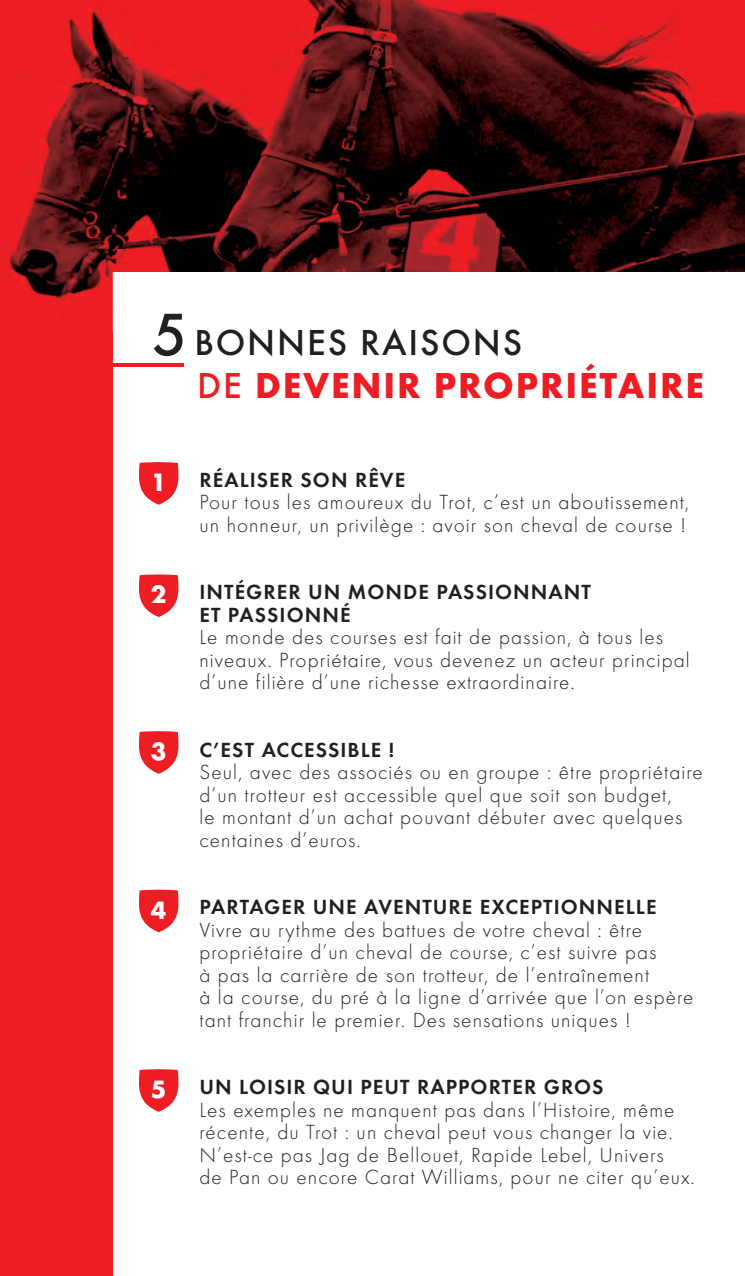
<style>
.page{position:relative;width:745px;height:1276px;background:#fff}
.page>*{position:absolute;margin:0;border:0;box-sizing:border-box;transform-origin:0 0}
.t1{font:700 37.5px/42.8px "Futura T";letter-spacing:.05em;color:#ee1d23}
.t2{font:700 26px "Futura T";color:#fff}
.t3{font:300 21.25px/22.5px "Futura T";letter-spacing:.05em;color:#231f20}
.t4{font:600 21.25px/22.5px "Futura T";letter-spacing:.05em;color:#231f20}
.s1{font-weight:500;font-size:62.5px;color:#231f20}
.s2{font-weight:500;color:#231f20}
.s3{font-weight:500}
</style>
<div class="page">
<img style="left:0;top:0;width:744px;height:332px">
<div style="left:0;top:332px;width:112px;height:944px;background:#ee1d23"></div>
<svg style="left:139px;top:462px;width:40px;height:43px"></svg>
<svg style="left:139px;top:574px;width:40px;height:43px"></svg>
<svg style="left:139px;top:731px;width:40px;height:43px"></svg>
<svg style="left:139px;top:889px;width:40px;height:43px"></svg>
<svg style="left:139px;top:1069px;width:40px;height:42px;background:#f1454a"></svg>
<hr style="left:111px;top:363px;width:73px;height:4px;background:#ee1d23">
<h1 class="t1" style="left:197px;top:321px;width:508px;text-indent:-45px"><span class="s1">5</span><span class="s2">BONNES RAISONS<br></span><span class="s3">DE</span> DEVENIR PROPRIÉTAIRE</h1>
<p class="t2" style="left:151px;top:467px;width:17px">1</p>
<p class="t4" style="left:199px;top:468px;width:207px">RÉALISER SON RÊVE</p>
<p class="t3" style="left:199px;top:491px;width:491px">Pour tous les amoureux du Trot, c’est un aboutissement, un honneur, un privilège : avoir son cheval de course !</p>
<p class="t2" style="left:151px;top:579px;width:17px">2</p>
<p class="t4" style="left:199px;top:580px;width:392px">INTÉGRER UN MONDE PASSIONNANT<br>ET PASSIONNÉ</p>
<p class="t3" style="left:199px;top:626px;width:491px">Le monde des courses est fait de passion, à tous les niveaux. Propriétaire, vous devenez un acteur principal d’une filière d’une richesse extraordinaire.</p>
<p class="t2" style="left:151px;top:736px;width:17px">3</p>
<p class="t4" style="left:199px;top:738px;width:196px">C’EST ACCESSIBLE !</p>
<p class="t3" style="left:199px;top:761px;width:504px">Seul, avec des associés ou en groupe : être propriétaire d’un trotteur est accessible quel que soit son budget,<br>le montant d’un achat pouvant débuter avec quelques centaines d’euros.</p>
<p class="t2" style="left:151px;top:894px;width:17px">4</p>
<p class="t4" style="left:199px;top:895px;width:458px">PARTAGER UNE AVENTURE EXCEPTIONNELLE</p>
<p class="t3" style="left:199px;top:918px;width:495px">Vivre au rythme des battues de votre cheval : être propriétaire d’un cheval de course, c’est suivre pas<br>à pas la carrière de son trotteur, de l’entraînement<br>à la course, du pré à la ligne d’arrivée que l’on espère tant franchir le premier. Des sensations uniques !</p>
<p class="t2" style="left:151px;top:1074px;width:17px">5</p>
<p class="t4" style="left:199px;top:1075px;width:405px">UN LOISIR QUI PEUT RAPPORTER GROS</p>
<p class="t3" style="left:199px;top:1098px;width:496px">Les exemples ne manquent pas dans l’Histoire, même récente, du Trot : un cheval peut vous changer la vie.<br>N’est-ce pas Jag de Bellouet, Rapide Lebel, Univers<br>de Pan ou encore Carat Williams, pour ne citer qu’eux.</p>
</div>
